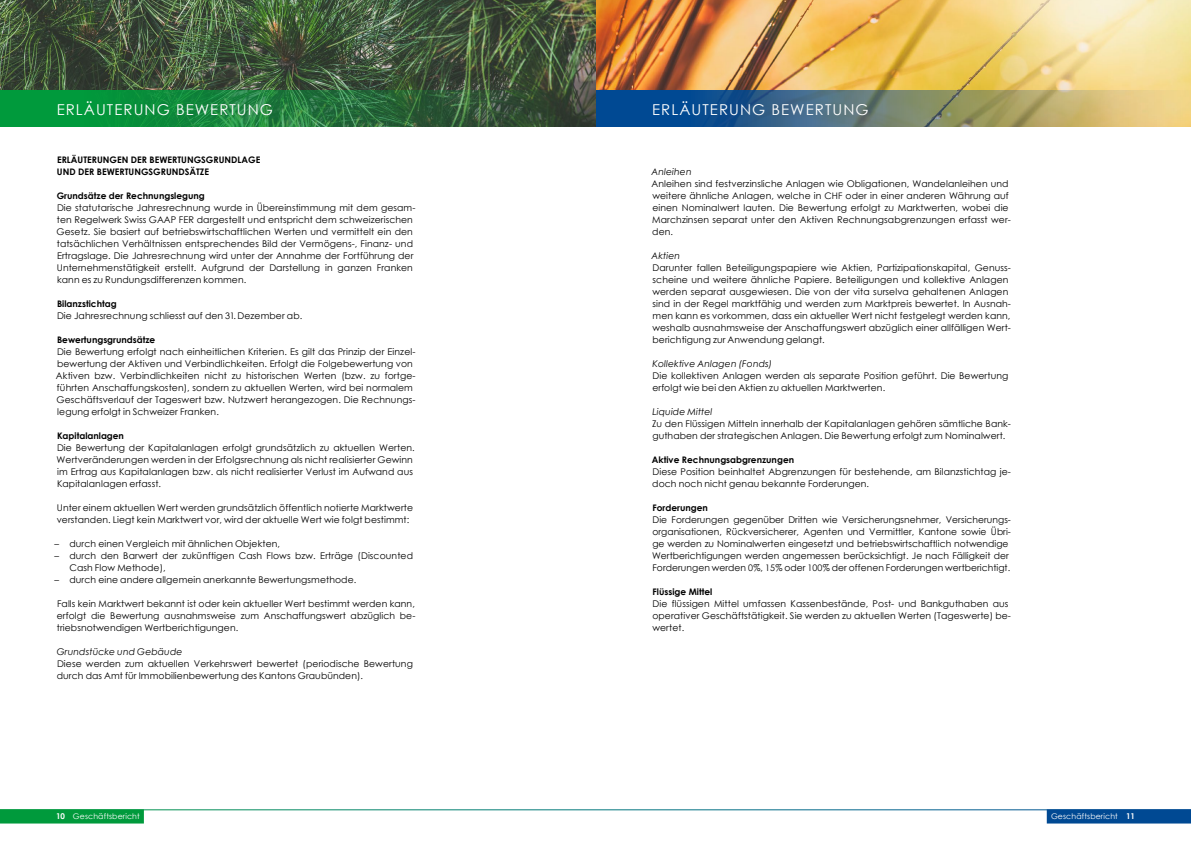
<style>
.page{position:relative;width:1191px;height:842px;background:#fff}
.page>*{position:absolute;margin:0;border:0;box-sizing:border-box;transform-origin:0 0}
.t1{font:15px "Century Gothic";letter-spacing:.07em;color:#fff}
.t2{font:9.2px/12px "Century Gothic";letter-spacing:.01em;color:#000}
.t3{font:italic 9.2px "Century Gothic";letter-spacing:.01em;color:#000}
.t4{font:700 9px/12px "Century Gothic";color:#000}
.t5{font:7.8px "Century Gothic";letter-spacing:.02em;color:#fff}
.s1{font-size:9px}
.s2{font-weight:700;font-size:8px}
</style>
<div class="page">
<div style="left:1046px;top:809px;width:145px;height:14px;background:#004993"></div>
<div style="left:0;top:809px;width:144px;height:14px;background:#009a3c"></div>
<img style="left:595px;top:0;width:596px;height:90px">
<svg style="left:595px;top:90px;width:596px;height:37px;background:#6f837c"></svg>
<img style="left:0;top:0;width:595px;height:127px">
<svg style="left:0;top:90px;width:595px;height:36px;background:#20763c"></svg>
<h1 class="t1" style="left:57px;top:99px;width:218px">ERLÄUTERUNG BEWERTUNG</h1>
<p class="t4" style="left:57px;top:153px;width:205px">ERLÄUTERUNGEN DER BEWERTUNGSGRUNDLAGE<br>UND DER BEWERTUNGSGRUNDSÄTZE</p>
<p class="t4" style="left:57px;top:189px;width:150px">Grundsätze der Rechnungslegung</p>
<p class="t2" style="left:57px;top:201px;width:360px">Die statutarische Jahresrechnung wurde in Übereinstimmung mit dem gesam&shy;ten Regelwerk Swiss GAAP FER dargestellt und entspricht dem schweizerischen Gesetz. Sie basiert auf betriebswirtschaftlichen Werten und vermittelt ein den tatsächlichen Verhältnissen entsprechendes Bild der Vermögens-, Finanz- und Ertragslage. Die Jahresrechnung wird unter der Annahme der Fortführung der Unternehmenstätigkeit erstellt. Aufgrund der Darstellung in ganzen Franken kann es zu Rundungsdifferenzen kommen.</p>
<p class="t4" style="left:57px;top:297px;width:61px">Bilanzstichtag</p>
<p class="t2" style="left:57px;top:309px;width:247px">Die Jahresrechnung schliesst auf den <span class="s1">31</span>.Dezember ab.</p>
<p class="t4" style="left:57px;top:333px;width:100px">Bewertungsgrundsätze</p>
<p class="t2" style="left:56px;top:345px;width:361px">Die Bewertung erfolgt nach einheitlichen Kriterien. Es gilt das Prinzip der Einzel&shy;bewertung der Aktiven und Verbindlichkeiten. Erfolgt die Folgebewertung von Aktiven bzw. Verbindlichkeiten nicht zu historischen Werten (bzw. zu fortge&shy;führten Anschaffungskosten), sondern zu aktuellen Werten, wird bei normalem Geschäftsverlauf der Tageswert bzw. Nutzwert herangezogen. Die Rechnungs&shy;legung erfolgt in Schweizer Franken.</p>
<p class="t4" style="left:57px;top:429px;width:68px">Kapitalanlagen</p>
<p class="t2" style="left:57px;top:441px;width:360px">Die Bewertung der Kapitalanlagen erfolgt grundsätzlich zu aktuellen Werten.<br>Wertveränderungen werden in der Erfolgsrechnung als nicht realisierter Gewinn im Ertrag aus Kapitalanlagen bzw. als nicht realisierter Verlust im Aufwand aus Kapitalanlagen erfasst.</p>
<p class="t2" style="left:57px;top:501px;width:358px">Unter einem aktuellen Wert werden grundsätzlich öffentlich notierte Marktwerte verstanden. Liegt kein Marktwert vor, wird der aktuelle Wert wie folgt bestimmt:</p>
<p class="t2" style="left:54px;top:537px;width:227px">– durch einen Vergleich mit ähnlichen Objekten,</p>
<p class="t2" style="left:69px;top:549px;width:345px;text-indent:-15px">– durch den Barwert der zukünftigen Cash Flows bzw. Erträge (Discounted<br>Cash Flow Methode),</p>
<p class="t2" style="left:54px;top:573px;width:303px">– durch eine andere allgemein anerkannte Bewertungsmethode.</p>
<p class="t2" style="left:57px;top:597px;width:360px;text-align:justify">Falls kein Marktwert bekannt ist oder kein aktueller Wert bestimmt werden kann, erfolgt die Bewertung ausnahmsweise zum Anschaffungswert abzüglich be&shy;triebsnotwendigen Wertberichtigungen.</p>
<p class="t3" style="left:57px;top:645px;width:127px">Grundstücke und Gebäude</p>
<p class="t2" style="left:57px;top:657px;width:357px">Diese werden zum aktuellen Verkehrswert bewertet (periodische Bewertung durch das Amt für Immobilienbewertung des Kantons Graubünden).</p>
<h1 class="t1" style="left:652px;top:99px;width:218px">ERLÄUTERUNG BEWERTUNG</h1>
<p class="t3" style="left:651px;top:165px;width:42px">Anleihen</p>
<p class="t2" style="left:651px;top:177px;width:361px">Anleihen sind festverzinsliche Anlagen wie Obligationen, Wandelanleihen und weitere ähnliche Anlagen, welche in <span class="s1">CHF</span> oder in einer anderen Währung auf einen Nominalwert lauten. Die Bewertung erfolgt zu Marktwerten, wobei die Marchzinsen separat unter den Aktiven Rechnungsabgrenzungen erfasst wer&shy;den.</p>
<p class="t3" style="left:651px;top:249px;width:30px">Aktien</p>
<p class="t2" style="left:652px;top:261px;width:360px">Darunter fallen Beteiligungspapiere wie Aktien, Partizipationskapital, Genuss&shy;scheine und weitere ähnliche Papiere. Beteiligungen und kollektive Anlagen werden separat ausgewiesen. Die von der vita surselva gehaltenen Anlagen sind in der Regel marktfähig und werden zum Marktpreis bewertet. In Ausnah&shy;men kann es vorkommen, dass ein aktueller Wert nicht festgelegt werden kann, weshalb ausnahmsweise der Anschaffungswert abzüglich einer allfälligen Wert&shy;berichtigung zur Anwendung gelangt.</p>
<p class="t3" style="left:652px;top:357px;width:121px">Kollektive Anlagen (Fonds)</p>
<p class="t2" style="left:652px;top:369px;width:357px">Die kollektiven Anlagen werden als separate Position geführt. Die Bewertung erfolgt wie bei den Aktien zu aktuellen Marktwerten.</p>
<p class="t3" style="left:652px;top:405px;width:61px">Liquide Mittel</p>
<p class="t2" style="left:652px;top:417px;width:360px">Zu den Flüssigen Mitteln innerhalb der Kapitalanlagen gehören sämtliche Bank&shy;guthaben der strategischen Anlagen. Die Bewertung erfolgt zum Nominalwert.</p>
<p class="t4" style="left:652px;top:453px;width:144px">Aktive Rechnungsabgrenzungen</p>
<p class="t2" style="left:652px;top:465px;width:360px">Diese Position beinhaltet Abgrenzungen für bestehende, am Bilanzstichtag je&shy;doch noch nicht genau bekannte Forderungen.</p>
<p class="t4" style="left:652px;top:501px;width:57px">Forderungen</p>
<p class="t2" style="left:652px;top:513px;width:360px">Die Forderungen gegenüber Dritten wie Versicherungsnehmer, Versicherungs&shy;organisationen, Rückversicherer, Agenten und Vermittler, Kantone sowie Übri&shy;ge werden zu Nominalwerten eingesetzt und betriebswirtschaftlich notwendige Wertberichtigungen werden angemessen berücksichtigt. Je nach Fälligkeit der Forderungen werden <span class="s1">0</span>%, <span class="s1">15</span>% oder <span class="s1">100</span>% der offenen Forderungen wertberichtigt.</p>
<p class="t4" style="left:652px;top:585px;width:61px">Flüssige Mittel</p>
<p class="t2" style="left:652px;top:597px;width:360px">Die flüssigen Mittel umfassen Kassenbestände, Post- und Bankguthaben aus operativer Geschäftstätigkeit. Sie werden zu aktuellen Werten (Tageswerte) be&shy;wertet.</p>
<p class="t5" style="left:56px;top:811px;width:85px"><span class="s2">10</span> Geschäftsbericht</p>
<p class="t5" style="left:1051px;top:811px;width:85px">Geschäftsbericht <span class="s2">11</span></p>
</div>
